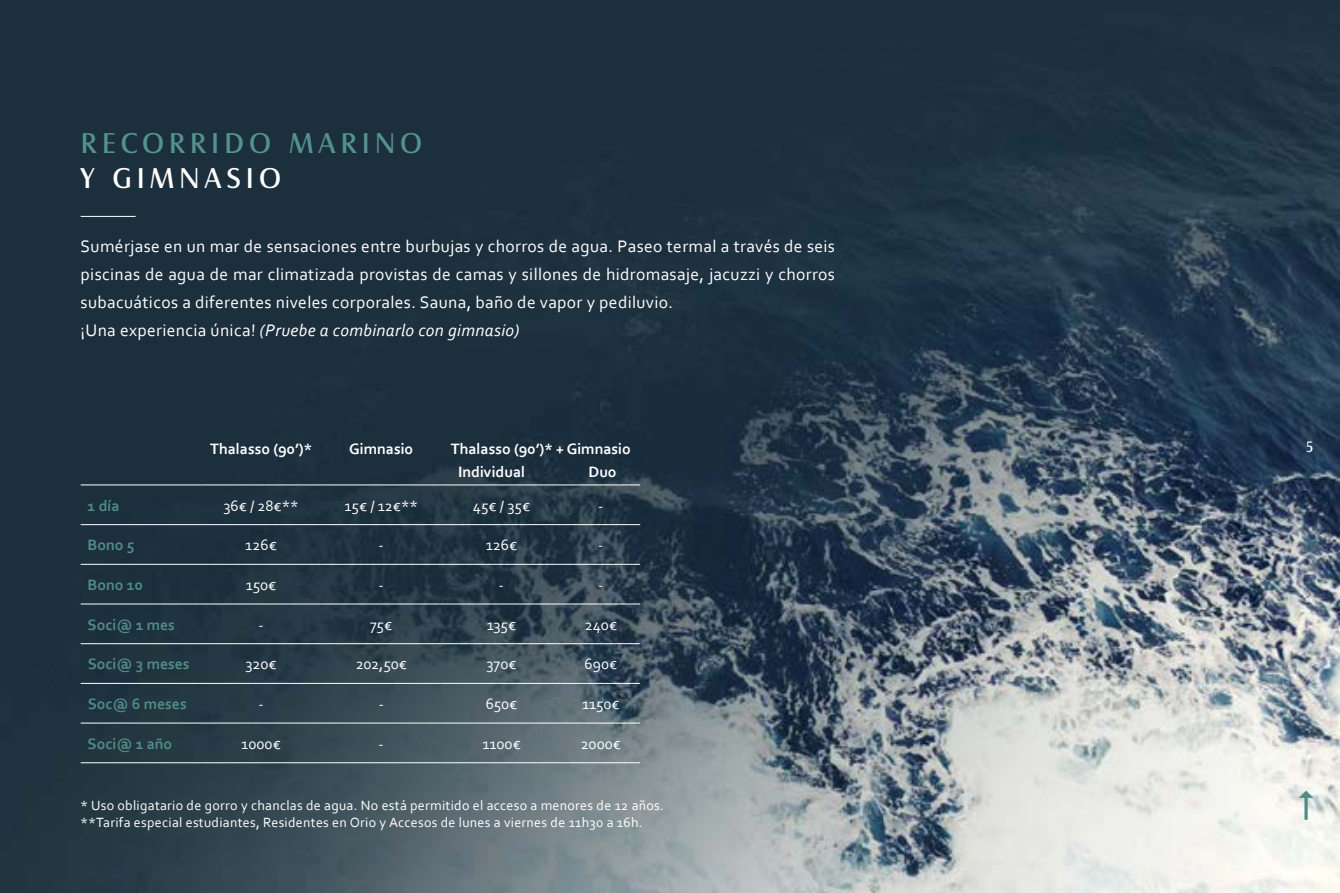
<style>
.page{position:relative;width:1340px;height:893px;background:#fff}
.page>*{position:absolute;margin:0;border:0;box-sizing:border-box;transform-origin:0 0}
.t1{font:29.75px "Castle TOT Boo";letter-spacing:.17em;color:#54938b}
.t2{font:29.75px "Castle TOT Boo";letter-spacing:.17em;color:#fff}
.t3{font:17.5px/28px "Corbel";letter-spacing:.02em;color:#fff}
.t4{font:15.75px "Corbel";color:#fff}
.t5{font:700 15.75px/22.8px "Corbel";color:#fff}
.t6{font:700 15.75px "Corbel";color:#518d85}
.t7{font:15.75px "Castle TOT Boo";color:#fff}
.t8{font:14px/17.5px "Corbel";letter-spacing:.02em;color:#fff}
.s1{font-style:italic}
</style>
<div class="page">
<img style="left:0;top:0;width:1339px;height:893px">
<hr style="left:81px;top:216px;width:55px;height:1px;background:#fff">
<hr style="left:81px;top:484px;width:120px;height:1px;background:#fff">
<hr style="left:201px;top:484px;width:120px;height:1px;background:#fff">
<hr style="left:321px;top:484px;width:120px;height:1px;background:#fff">
<hr style="left:441px;top:484px;width:120px;height:1px;background:#fff">
<hr style="left:561px;top:484px;width:79px;height:1px;background:#fff">
<hr style="left:81px;top:524px;width:120px;height:1px;background:#fff">
<hr style="left:201px;top:524px;width:120px;height:1px;background:#fff">
<hr style="left:321px;top:524px;width:120px;height:1px;background:#fff">
<hr style="left:441px;top:524px;width:120px;height:1px;background:#fff">
<hr style="left:561px;top:524px;width:79px;height:1px;background:#fff">
<hr style="left:81px;top:564px;width:120px;height:1px;background:#fff">
<hr style="left:201px;top:564px;width:120px;height:1px;background:#fff">
<hr style="left:321px;top:564px;width:120px;height:1px;background:#fff">
<hr style="left:441px;top:564px;width:120px;height:1px;background:#fff">
<hr style="left:561px;top:564px;width:79px;height:1px;background:#fff">
<hr style="left:81px;top:604px;width:120px;height:1px;background:#fff">
<hr style="left:201px;top:604px;width:120px;height:1px;background:#fff">
<hr style="left:321px;top:604px;width:120px;height:1px;background:#fff">
<hr style="left:441px;top:604px;width:120px;height:1px;background:#fff">
<hr style="left:561px;top:604px;width:79px;height:1px;background:#fff">
<hr style="left:81px;top:643px;width:120px;height:1px;background:#fff">
<hr style="left:201px;top:643px;width:120px;height:1px;background:#fff">
<hr style="left:321px;top:643px;width:120px;height:1px;background:#fff">
<hr style="left:441px;top:643px;width:120px;height:1px;background:#fff">
<hr style="left:561px;top:643px;width:79px;height:1px;background:#fff">
<hr style="left:81px;top:683px;width:120px;height:1px;background:#fff">
<hr style="left:201px;top:683px;width:120px;height:1px;background:#fff">
<hr style="left:321px;top:683px;width:120px;height:1px;background:#fff">
<hr style="left:441px;top:683px;width:120px;height:1px;background:#fff">
<hr style="left:561px;top:683px;width:79px;height:1px;background:#fff">
<hr style="left:81px;top:723px;width:120px;height:1px;background:#fff">
<hr style="left:201px;top:723px;width:120px;height:1px;background:#fff">
<hr style="left:321px;top:723px;width:120px;height:1px;background:#fff">
<hr style="left:441px;top:723px;width:120px;height:1px;background:#fff">
<hr style="left:561px;top:723px;width:79px;height:1px;background:#fff">
<hr style="left:81px;top:762px;width:120px;height:1px;background:#fff">
<hr style="left:201px;top:762px;width:120px;height:1px;background:#fff">
<hr style="left:321px;top:762px;width:120px;height:1px;background:#fff">
<hr style="left:441px;top:762px;width:120px;height:1px;background:#fff">
<hr style="left:561px;top:762px;width:79px;height:1px;background:#fff">
<svg style="left:1298px;top:790px;width:15px;height:30px"></svg>
<h1 class="t1" style="left:81px;top:126px;width:343px">RECORRIDO MARINO</h1>
<h1 class="t2" style="left:81px;top:161px;width:201px">Y GIMNASIO</h1>
<p class="t3" style="left:81px;top:232px;width:756px">Sumérjase en un mar de sensaciones entre burbujas y chorros de agua. Paseo termal a través de seis piscinas de agua de mar climatizada provistas de camas y sillones de hidromasaje, jacuzzi y chorros subacuáticos a diferentes niveles corporales. Sauna, baño de vapor y pediluvio.<br>¡Una experiencia única! <span class="s1">(Pruebe a combinarlo con gimnasio)</span></p>
<p class="t5" style="left:210px;top:437px;width:103px">Thalasso (90’)*</p>
<p class="t5" style="left:349px;top:437px;width:66px">Gimnasio</p>
<p class="t5" style="left:458px;top:437px;width:174px;text-indent:-7px">Thalasso (90’)* + Gimnasio<br>Individual</p>
<p class="t5" style="left:588px;top:460px;width:30px">Duo</p>
<p class="t6" style="left:88px;top:496px;width:33px">1 día</p>
<p class="t4" style="left:223px;top:496px;width:77px">36€ / 28€**</p>
<p class="t4" style="left:344px;top:496px;width:75px">15€ / 12€**</p>
<p class="t4" style="left:473px;top:496px;width:59px">45€ / 35€</p>
<p class="t4" style="left:598px;top:496px;width:7px">-</p>
<p class="t6" style="left:88px;top:535px;width:48px">Bono 5</p>
<p class="t4" style="left:245px;top:535px;width:33px">126€</p>
<p class="t4" style="left:378px;top:535px;width:7px">-</p>
<p class="t4" style="left:486px;top:535px;width:33px">126€</p>
<p class="t4" style="left:598px;top:535px;width:7px">-</p>
<p class="t6" style="left:88px;top:575px;width:57px">Bono 10</p>
<p class="t4" style="left:246px;top:575px;width:32px">150€</p>
<p class="t4" style="left:378px;top:575px;width:7px">-</p>
<p class="t4" style="left:499px;top:575px;width:7px">-</p>
<p class="t4" style="left:598px;top:575px;width:7px">-</p>
<p class="t6" style="left:88px;top:615px;width:89px">Soci@ 1 mes</p>
<p class="t4" style="left:258px;top:615px;width:7px">-</p>
<p class="t4" style="left:370px;top:615px;width:23px">75€</p>
<p class="t4" style="left:487px;top:615px;width:31px">135€</p>
<p class="t4" style="left:585px;top:615px;width:34px">240€</p>
<p class="t6" style="left:88px;top:654px;width:103px">Soci@ 3 meses</p>
<p class="t4" style="left:245px;top:654px;width:33px">320€</p>
<p class="t4" style="left:356px;top:654px;width:53px">202,50€</p>
<p class="t4" style="left:486px;top:654px;width:32px">370€</p>
<p class="t4" style="left:584px;top:654px;width:34px">690€</p>
<p class="t6" style="left:88px;top:694px;width:100px">Soc@ 6 meses</p>
<p class="t4" style="left:258px;top:694px;width:7px">-</p>
<p class="t4" style="left:379px;top:694px;width:7px">-</p>
<p class="t4" style="left:486px;top:694px;width:33px">650€</p>
<p class="t4" style="left:582px;top:694px;width:39px">1150€</p>
<p class="t6" style="left:88px;top:734px;width:86px">Soci@ 1 año</p>
<p class="t4" style="left:241px;top:734px;width:41px">1000€</p>
<p class="t4" style="left:378px;top:734px;width:7px">-</p>
<p class="t4" style="left:482px;top:734px;width:40px">1100€</p>
<p class="t4" style="left:581px;top:734px;width:42px">2000€</p>
<p class="t8" style="left:81px;top:796px;width:585px">* Uso obligatario de gorro y chanclas de agua. No está permitido el acceso a menores de 12 años. **Tarifa especial estudiantes, Residentes en Orio y Accesos de lunes a viernes de 11h30 a 16h.</p>
<p class="t7" style="left:1305px;top:438px;width:10px">5</p>
</div>
